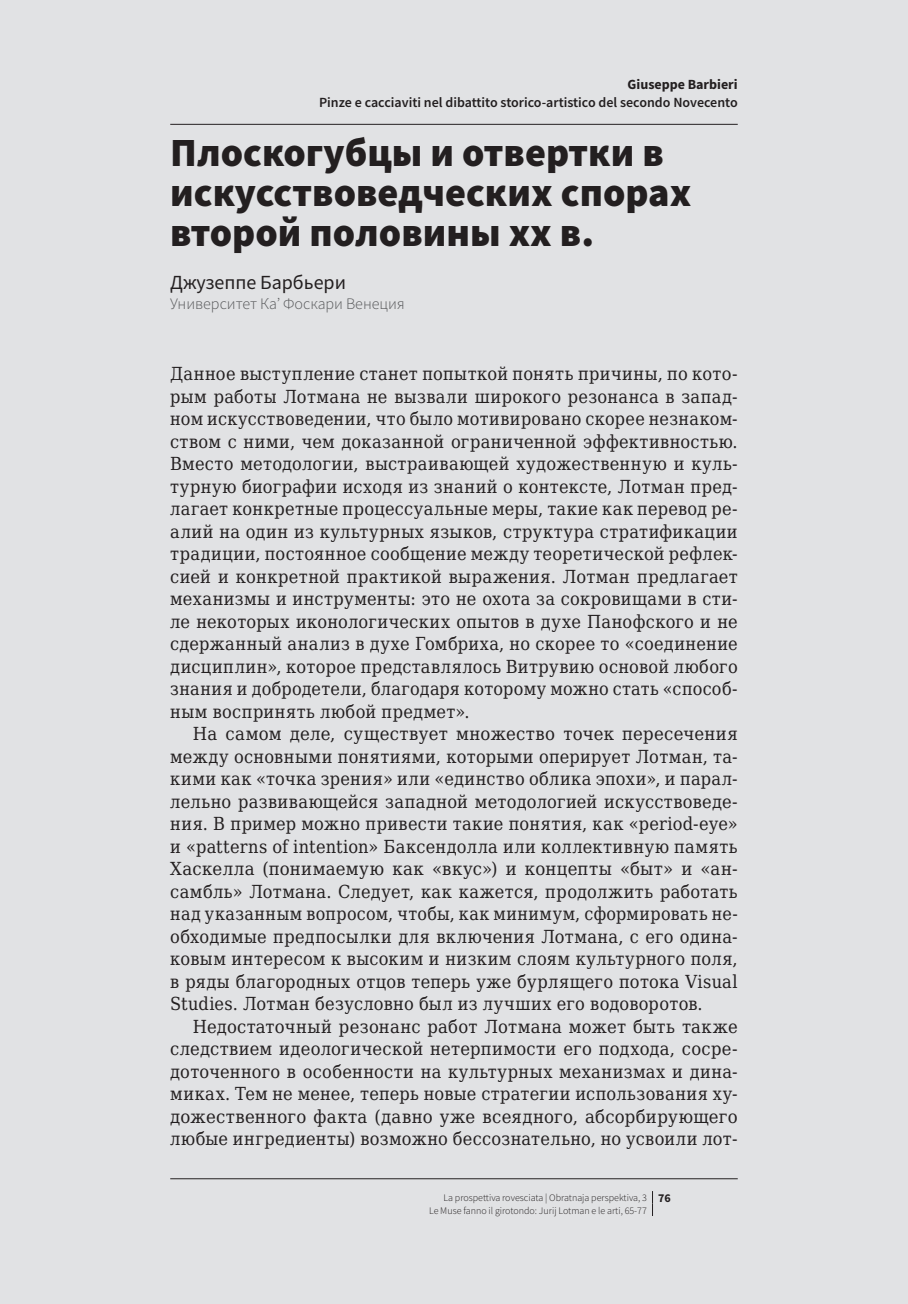
<style>
.page{position:relative;width:908px;height:1304px;background:#fff}
.page>*{position:absolute;margin:0;border:0;box-sizing:border-box;transform-origin:0 0}
._9101-ecf-titolo-sag{font:900 40px/40px "Source Sans Pro";color:#231f20}
._9103-ecf-autore-sag{font:20px "Source Sans Pro";color:#231f20}
._032-ecf-para-2{font:18px/22.4px "DejaVu Serif Condensed";letter-spacing:.015em;color:#231f20;text-align:justify}
._031-ecf-para-1{font:18px/22.4px "DejaVu Serif Condensed";letter-spacing:.02em;color:#231f20;text-align:justify}
._9104-ecf-autore-aff{font:300 16px "Source Sans Pro";color:#57585a}
.t1{font:600 14px "Source Sans Pro";color:#231f20}
.t2{font:700 14px "Source Sans Pro";color:#231f20}
.t3{font:300 10px/12.4px "Source Sans Pro";color:#231f20}
.s1{font-weight:700;font-size:12px}
</style>
<div class="page">
<div style="left:0;top:0;width:907px;height:1304px;background:#e1e2e4"></div>
<svg style="left:652px;top:1191px;width:1px;height:25px"></svg>
<hr style="left:170px;top:124px;width:567px;height:1px;background:#231f20">
<hr style="left:170px;top:1178px;width:567px;height:1px;background:#231f20">
<p class="t2" style="left:627px;top:75px;width:112px">Giuseppe Barbieri</p>
<p class="t1" style="left:319px;top:94px;width:420px">Pinze e cacciaviti nel dibattito storico-artistico del secondo Novecento</p>
<p class="_9101-ecf-titolo-sag" style="left:170px;top:132px;width:522px">Плоскогубцы и отвертки в искусствоведческих спорах второй половины xx в.</p>
<p class="_9103-ecf-autore-sag" style="left:170px;top:269px;width:177px">Джузеппе Барбьери</p>
<p class="_9104-ecf-autore-aff" style="left:170px;top:294px;width:236px">Университет Ка’ Фоскари Венеция</p>
<p class="_031-ecf-para-1" style="left:170px;top:362px;width:568px">Данное выступление станет попыткой понять причины, по кото&shy;рым работы Лотмана не вызвали широкого резонанса в запад&shy;ном искусствоведении, что было мотивировано скорее незнаком&shy;ством с ними, чем доказанной ограниченной эффективностью.<br>Вместо методологии, выстраивающей художественную и куль&shy;турную биографии исходя из знаний о контексте, Лотман пред&shy;лагает конкретные процессуальные меры, такие как перевод ре&shy;алий на один из культурных языков, структура стратификации традиции, постоянное сообщение между теоретической рефлек&shy;сией и конкретной практикой выражения. Лотман предлагает механизмы и инструменты: это не охота за сокровищами в сти&shy;ле некоторых иконологических опытов в духе Панофского и не сдержанный анализ в духе Гомбриха, но скорее то «соединение дисциплин», которое представлялось Витрувию основой любого знания и добродетели, благодаря которому можно стать «способ&shy;ным воспринять любой предмет».</p>
<p class="_032-ecf-para-2" style="left:170px;top:722px;width:568px;text-indent:23px">На самом деле, существует множество точек пересечения между основными понятиями, которыми оперирует Лотман, та&shy;кими как «точка зрения» или «единство облика эпохи», и парал&shy;лельно развивающейся западной методологией искусствоведе&shy;ния. В пример можно привести такие понятия, как «period-eye» и «patterns of intention» Баксендолла или коллективную память Хаскелла (понимаемую как «вкус») и концепты «быт» и «ан&shy;самбль» Лотмана. Следует, как кажется, продолжить работать над указанным вопросом, чтобы, как минимум, сформировать не&shy;обходимые предпосылки для включения Лотмана, с его одина&shy;ковым интересом к высоким и низким слоям культурного поля, в ряды благородных отцов теперь уже бурлящего потока Visual Studies. Лотман безусловно был из лучших его водоворотов.</p>
<p class="_032-ecf-para-2" style="left:170px;top:1015px;width:568px;text-indent:23px">Недостаточный резонанс работ Лотмана может быть также следствием идеологической нетерпимости его подхода, сосре&shy;доточенного в особенности на культурных механизмах и дина&shy;миках. Тем не менее, теперь новые стратегии использования ху&shy;дожественного факта (давно уже всеядного, абсорбирующего любые ингредиенты) возможно бессознательно, но усвоили лот-</p>
<p class="t3" style="left:429px;top:1191px;width:243px;text-indent:14px">La prospettiva rovesciata | Obratnaja perspektiva, 3 <span class="s1">76<br></span>Le Muse fanno il girotondo: Jurij Lotman e le arti, 65-77</p>
</div>
